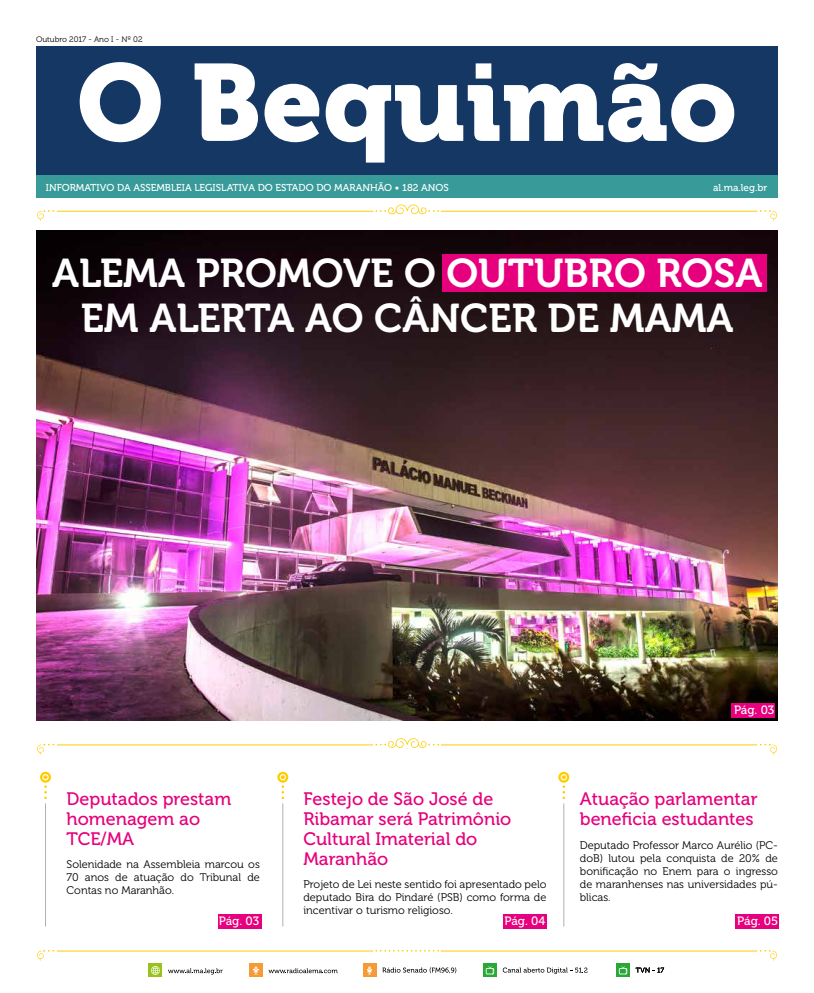
<style>
.page{position:relative;width:814px;height:993px;background:#fff}
.page>*{position:absolute;margin:0;border:0;box-sizing:border-box;transform-origin:0 0}
.t1{font:40px/44px "Museo 700";color:#fff;text-align:center}
.t2{font:18px/20px "Museo 500";color:#e6007d}
.t3{font:12px "Museo 500";letter-spacing:-.005em;color:#fff}
.t4{font:11px/13px "Museo 300";color:#000;text-align:justify}
.t5{font:10px "Museo 500";color:#fff}
.t6{font:8px "Museo 300";color:#000}
</style>
<div class="page">
<svg style="left:616px;top:963px;width:13px;height:13px"></svg>
<svg style="left:619px;top:965px;width:8px;height:9px"></svg>
<svg style="left:635px;top:967px;width:29px;height:5px"></svg>
<svg style="left:483px;top:963px;width:13px;height:13px"></svg>
<svg style="left:485px;top:965px;width:9px;height:9px"></svg>
<svg style="left:502px;top:967px;width:85px;height:6px"></svg>
<div style="left:363px;top:963px;width:13px;height:13px;background:#f59a34"></div>
<svg style="left:367px;top:966px;width:5px;height:8px"></svg>
<svg style="left:382px;top:967px;width:74px;height:5px"></svg>
<div style="left:249px;top:963px;width:13px;height:13px;background:#f59a34"></div>
<svg style="left:253px;top:966px;width:6px;height:8px"></svg>
<svg style="left:268px;top:968px;width:69px;height:5px"></svg>
<div style="left:149px;top:963px;width:13px;height:13px;background:#99c21d"></div>
<svg style="left:151px;top:966px;width:9px;height:8px"></svg>
<svg style="left:168px;top:968px;width:55px;height:6px"></svg>
<hr style="left:57px;top:950px;width:316px;height:1px;background:#fc0">
<svg style="left:37px;top:950px;width:17px;height:11px"></svg>
<svg style="left:375px;top:950px;width:64px;height:1px"></svg>
<hr style="left:440px;top:950px;width:317px;height:1px;background:#fc0">
<svg style="left:759px;top:950px;width:18px;height:11px"></svg>
<img style="left:36px;top:230px;width:742px;height:490px">
<div style="left:442px;top:254px;width:325px;height:37px;background:#e6007d"></div>
<svg style="left:40px;top:771px;width:11px;height:27px"></svg>
<hr style="left:45px;top:803px;width:1px;height:123px;background:#b3b2b2">
<svg style="left:277px;top:771px;width:11px;height:27px"></svg>
<hr style="left:282px;top:803px;width:1px;height:123px;background:#b3b2b2">
<svg style="left:558px;top:771px;width:11px;height:27px"></svg>
<hr style="left:563px;top:803px;width:1px;height:123px;background:#b3b2b2">
<div style="left:36px;top:46px;width:742px;height:130px;background:#153763"></div>
<svg style="left:80px;top:62px;width:654px;height:100px"></svg>
<div style="left:36px;top:175px;width:742px;height:23px;background:#389b99"></div>
<div style="left:218px;top:914px;width:43px;height:14px;background:#e6007d"></div>
<div style="left:503px;top:914px;width:43px;height:14px;background:#e6007d"></div>
<div style="left:735px;top:914px;width:43px;height:14px;background:#e6007d"></div>
<div style="left:731px;top:703px;width:44px;height:14px;background:#e6007d"></div>
<hr style="left:57px;top:211px;width:316px;height:1px;background:#fc0">
<svg style="left:37px;top:210px;width:17px;height:11px"></svg>
<svg style="left:375px;top:204px;width:64px;height:10px"></svg>
<hr style="left:440px;top:211px;width:317px;height:1px;background:#fc0">
<svg style="left:760px;top:210px;width:17px;height:11px"></svg>
<hr style="left:57px;top:744px;width:316px;height:1px;background:#fc0">
<svg style="left:37px;top:743px;width:17px;height:12px"></svg>
<svg style="left:375px;top:738px;width:64px;height:9px"></svg>
<hr style="left:440px;top:744px;width:317px;height:1px;background:#fc0">
<svg style="left:760px;top:743px;width:17px;height:12px"></svg>
<p class="t6" style="left:36px;top:35px;width:108px">Outubro 2017 - Ano I - Nº 02</p>
<p class="t5" style="left:46px;top:182px;width:404px">INFORMATIVO DA ASSEMBLEIA LEGISLATIVA DO ESTADO DO MARANHÃO • 182 ANOS</p>
<p class="t5" style="left:713px;top:182px;width:56px">al.ma.leg.br</p>
<h1 class="t1" style="left:52px;top:252px;width:711px">ALEMA PROMOVE O OUTUBRO ROSA<br>EM ALERTA AO CÂNCER DE MAMA</h1>
<p class="t3" style="left:734px;top:702px;width:42px">Pág. 03</p>
<h2 class="t2" style="left:303px;top:788px;width:209px">Festejo de São José de<br>Ribamar será Patrimônio<br>Cultural Imaterial do<br>Maranhão</h2>
<h2 class="t2" style="left:580px;top:788px;width:179px">Atuação parlamentar beneficia estudantes</h2>
<h2 class="t2" style="left:67px;top:788px;width:166px">Deputados prestam homenagem ao<br>TCE/MA</h2>
<p class="t4" style="left:67px;top:857px;width:195px">Solenidade na Assembleia marcou os 70 anos de atuação do Tribunal de Contas no Maranhão.</p>
<p class="t4" style="left:580px;top:838px;width:199px">Deputado Professor Marco Aurélio (PC&shy;doB) lutou pela conquista de 20% de bonificação no Enem para o ingresso de maranhenses nas universidades pú&shy;blicas.</p>
<p class="t4" style="left:303px;top:877px;width:244px">Projeto de Lei neste sentido foi apresentado pelo deputado Bira do Pindaré (PSB) como forma de incentivar o turismo religioso.</p>
<p class="t3" style="left:219px;top:914px;width:42px">Pág. 03</p>
<p class="t3" style="left:504px;top:914px;width:42px">Pág. 04</p>
<p class="t3" style="left:737px;top:914px;width:42px">Pág. 05</p>
</div>
